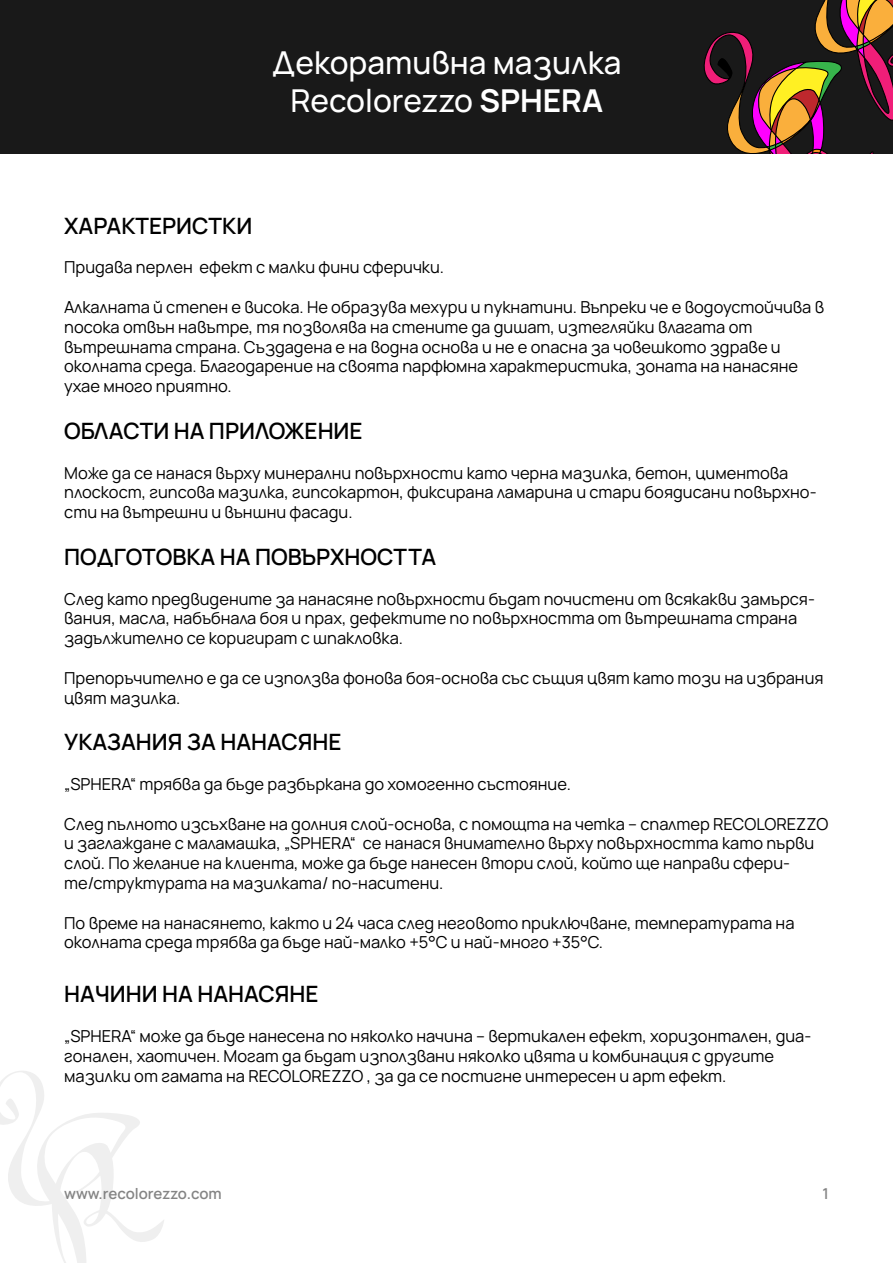
<style>
.page{position:relative;width:893px;height:1263px;background:#fff}
.page>*{position:absolute;margin:0;border:0;box-sizing:border-box;transform-origin:0 0}
.t1{font:500 31.5px/37.8px "Manrope";color:#fff;text-align:center}
.t2{font:600 22.5px "Manrope";color:#000}
.t3{font:16.5px/19.8px "Manrope";color:#000}
.t4{font:600 15px "Manrope";color:#848484}
.s1{font-weight:700}
</style>
<div class="page">
<svg style="left:0;top:1071px;width:164px;height:192px"></svg>
<div style="left:0;top:0;width:893px;height:153px;background:#191919"></div>
<svg style="left:704px;top:0;width:189px;height:153px"></svg>
<h1 class="t1" style="left:272px;top:42px;width:351px">Декоративна мазилка<br>Recolorezzo <span class="s1">SPHERA</span></h1>
<h2 class="t2" style="left:64px;top:210px;width:189px">ХАРАКТЕРИСТКИ</h2>
<p class="t3" style="left:64px;top:257px;width:381px">Придава перлен ефект с малки фини сферички.</p>
<p class="t3" style="left:64px;top:296px;width:761px">Алкалната й степен е висока. Не образува мехури и пукнатини. Въпреки че е водоустойчива в посока отвън навътре, тя позволява на стените да дишат, изтегляйки влагата от вътрешната страна. Създадена е на водна основа и не е опасна за човешкото здраве и околната среда. Благодарение на своята парфюмна характеристика, зоната на нанасяне ухае много приятно.</p>
<h2 class="t2" style="left:64px;top:415px;width:300px">ОБЛАСТИ НА ПРИЛОЖЕНИЕ</h2>
<p class="t3" style="left:64px;top:462px;width:754px">Може да се нанася върху минерални повърхности като черна мазилка, бетон, циментова плоскост, гипсова мазилка, гипсокартон, фиксирана ламарина и стари боядисани повърхно&shy;сти на вътрешни и външни фасади.</p>
<h2 class="t2" style="left:64px;top:541px;width:374px">ПОДГОТОВКА НА ПОВЪРХНОСТТА</h2>
<p class="t3" style="left:64px;top:588px;width:752px">След като предвидените за нанасяне повърхности бъдат почистени от всякакви замърся&shy;вания, масла, набъбнала боя и прах, дефектите по повърхността от вътрешната страна задължително се коригират с шпакловка.</p>
<p class="t3" style="left:64px;top:667px;width:761px">Препоръчително е да се използва фонова боя-основа със същия цвят като този на избрания цвят мазилка.</p>
<h2 class="t2" style="left:64px;top:726px;width:279px">УКАЗАНИЯ ЗА НАНАСЯНЕ</h2>
<p class="t3" style="left:64px;top:773px;width:508px">„SPHERА“ трябва да бъде разбъркана до хомогенно състояние.</p>
<p class="t3" style="left:64px;top:813px;width:766px">След пълното изсъхване на долния слой-основа, с помощта на четка – спалтер RECOLOREZZO и заглаждане с маламашка, „SPHERА“ се нанася внимателно върху повърхността като първи слой. По желание на клиента, може да бъде нанесен втори слой, който ще направи сфери&shy;те/структурата на мазилката/ по-наситени.</p>
<p class="t3" style="left:64px;top:912px;width:732px">По време на нанасянето, както и 24 часа след неговото приключване, температурата на околната среда трябва да бъде най-малко +5°С и най-много +35°С.</p>
<h2 class="t2" style="left:64px;top:978px;width:256px">НАЧИНИ НА НАНАСЯНЕ</h2>
<p class="t3" style="left:64px;top:1025px;width:749px">„SPHERА“ може да бъде нанесена по няколко начина – вертикален ефект, хоризонтален, диа&shy;гонален, хаотичен. Могат да бъдат използвани няколко цвята и комбинация с другите мазилки от гамата на RECOLOREZZO , за да се постигне интересен и арт ефект.</p>
<p class="t4" style="left:64px;top:1183px;width:159px">www.recolorezzo.com</p>
<p class="t4" style="left:822px;top:1183px;width:8px">1</p>
</div>
